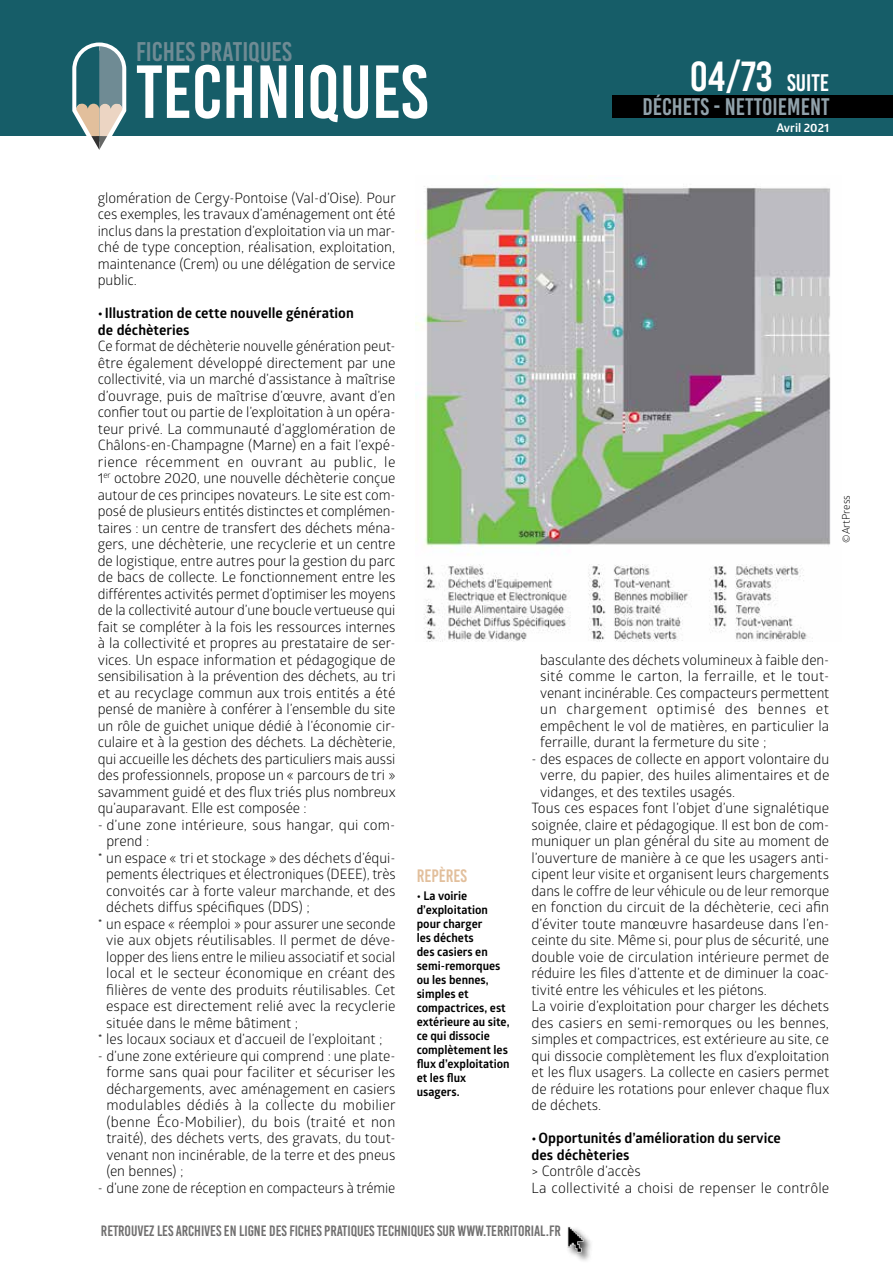
<style>
.page{position:relative;width:893px;height:1263px;background:#fff}
.page>*{position:absolute;margin:0;border:0;box-sizing:border-box;transform-origin:0 0}
.t1{font:75px "Bebas Kai";color:#fff}
.t2{font:42px "Bebas Kai";color:#fff}
.t3{font:27px "Bebas Kai";color:#6f8b94}
.t4{font:24px "Bebas Kai";color:#91a2ab}
.t5{font:18px "Bebas Kai";color:#e2bf9c}
.t6{font:15px "Bebas Kai";letter-spacing:-.005em;color:#706f6f}
.t7{font:14.25px/16.5px "Glober";color:#000;text-align:justify}
.t8{font:700 14.25px/16.5px "Glober";color:#000}
.t9{font:700 12px/14px "Glober";color:#000}
.t10{font:700 12px "Glober";color:#fff}
.t11{font:10.5px "Glober";color:#000}
.s1{font-size:24px}
</style>
<div class="page">
<div style="left:0;top:0;width:893px;height:136px;background:#165d68"></div>
<svg style="left:72px;top:42px;width:55px;height:108px"></svg>
<div style="left:612px;top:96px;width:281px;height:22px;background:#000"></div>
<div style="left:566px;top:1225px;width:28px;height:38px;background:#000;opacity:.75"></div>
<img style="left:566px;top:1225px;width:20px;height:33px">
<img style="left:416px;top:184px;width:415px;height:457px">
<h3 class="t3" style="left:136px;top:37px;width:157px">FICHES PRATIQUES</h3>
<h1 class="t1" style="left:136px;top:52px;width:293px">TECHNIQUES</h1>
<h2 class="t2" style="left:690px;top:54px;width:141px">04/73 <span class="s1">SUITE</span></h2>
<p class="t10" style="left:776px;top:119px;width:54px">Avril 2021</p>
<h3 class="t4" style="left:642px;top:94px;width:189px">DÉCHETS - NETTOIEMENT</h3>
<p class="t7" style="left:98px;top:189px;width:300px">glomération de Cergy-Pontoise (Val-d’Oise). Pour ces exemples, les travaux d’aménagement ont été inclus dans la prestation d’exploitation via un mar&shy;ché de type conception, réalisation, exploitation, maintenance (Crem) ou une délégation de service public.</p>
<p class="t8" style="left:98px;top:304px;width:258px">•Illustration de cette nouvelle génération de déchèteries</p>
<p class="t7" style="left:98px;top:337px;width:299px">Ce format de déchèterie nouvelle génération peut&shy;être également développé directement par une collectivité, via un marché d’assistance à maîtrise d’ouvrage, puis de maîtrise d’œuvre, avant d’en confier tout ou partie de l’exploitation à un opéra&shy;teur privé. La communauté d’agglomération de Châlons-en-Champagne (Marne) en a fait l’expé&shy;rience récemment en ouvrant au public, le 1<sup>er</sup> octobre 2020, une nouvelle déchèterie conçue autour de ces principes novateurs. Le site est com&shy;posé de plusieurs entités distinctes et complémen&shy;taires : un centre de transfert des déchets ména&shy;gers, une déchèterie, une recyclerie et un centre de logistique, entre autres pour la gestion du parc de bacs de collecte. Le fonctionnement entre les différentes activités permet d’optimiser les moyens de la collectivité autour d’une boucle vertueuse qui fait se compléter à la fois les ressources internes à la collectivité et propres au prestataire de ser&shy;vices. Un espace information et pédagogique de sensibilisation à la prévention des déchets, au tri et au recyclage commun aux trois entités a été pensé de manière à conférer à l’ensemble du site un rôle de guichet unique dédié à l’économie cir&shy;culaire et à la gestion des déchets. La déchèterie, qui accueille les déchets des particuliers mais aussi des professionnels, propose un « parcours de tri » savamment guidé et des flux triés plus nombreux qu’auparavant. Elle est composée :</p>
<p class="t7" style="left:98px;top:816px;width:299px">- d’une zone intérieure, sous hangar, qui com-</p>
<p class="t7" style="left:106px;top:832px;width:44px">prend :</p>
<p class="t7" style="left:98px;top:849px;width:299px">* un espace « tri et stockage » des déchets d’équi-</p>
<p class="t7" style="left:106px;top:865px;width:291px">pements électriques et électroniques (DEEE), très</p>
<p class="t7" style="left:106px;top:882px;width:291px">convoités car à forte valeur marchande, et des</p>
<p class="t7" style="left:106px;top:898px;width:205px">déchets diffus spécifiques (DDS) ;</p>
<p class="t7" style="left:98px;top:915px;width:299px">* un espace « réemploi » pour assurer une seconde</p>
<p class="t7" style="left:106px;top:931px;width:291px">vie aux objets réutilisables. Il permet de déve-</p>
<p class="t7" style="left:106px;top:948px;width:291px">lopper des liens entre le milieu associatif et social</p>
<p class="t7" style="left:106px;top:964px;width:291px">local et le secteur économique en créant des</p>
<p class="t7" style="left:106px;top:981px;width:291px">filières de vente des produits réutilisables. Cet</p>
<p class="t7" style="left:106px;top:997px;width:291px">espace est directement relié avec la recyclerie</p>
<p class="t7" style="left:106px;top:1014px;width:193px">située dans le même bâtiment ;</p>
<p class="t7" style="left:98px;top:1030px;width:286px">* les locaux sociaux et d’accueil de l’exploitant ;</p>
<p class="t7" style="left:106px;top:1047px;width:291px;text-indent:-9px">- d’une zone extérieure qui comprend : une plate&shy;forme sans quai pour faciliter et sécuriser les déchargements, avec aménagement en casiers modulables dédiés à la collecte du mobilier (benne Éco-Mobilier), du bois (traité et non traité), des déchets verts, des gravats, du tout&shy;venant non incinérable, de la terre et des pneus (en bennes) ;</p>
<p class="t7" style="left:98px;top:1179px;width:299px">- d’une zone de réception en compacteurs à trémie</p>
<p class="t5" style="left:417px;top:866px;width:52px">REPÈRES</p>
<p class="t9" style="left:417px;top:889px;width:94px">• La voirie d’exploitation pour charger<br>les déchets<br>des casiers en semi-remorques ou les bennes, simples et compactrices, est extérieure au site, ce qui dissocie complètement les flux d’exploitation et les flux usagers.</p>
<p class="t7" style="left:540px;top:651px;width:291px">basculante des déchets volumineux à faible den&shy;sité comme le carton, la ferraille, et le tout&shy;venant incinérable. Ces compacteurs permettent un chargement optimisé des bennes et empêchent le vol de matières, en particulier la ferraille, durant la fermeture du site ;</p>
<p class="t7" style="left:531px;top:750px;width:299px">- des espaces de collecte en apport volontaire du</p>
<p class="t7" style="left:540px;top:766px;width:291px">verre, du papier, des huiles alimentaires et de</p>
<p class="t7" style="left:540px;top:783px;width:197px">vidanges, et des textiles usagés.</p>
<p class="t7" style="left:531px;top:799px;width:299px">Tous ces espaces font l’objet d’une signalétique</p>
<p class="t7" style="left:531px;top:816px;width:299px">soignée, claire et pédagogique. Il est bon de com-</p>
<p class="t7" style="left:531px;top:832px;width:299px">muniquer un plan général du site au moment de</p>
<p class="t7" style="left:531px;top:849px;width:299px">l’ouverture de manière à ce que les usagers anti-</p>
<p class="t7" style="left:531px;top:865px;width:299px">cipent leur visite et organisent leurs chargements</p>
<p class="t7" style="left:531px;top:882px;width:299px">dans le coffre de leur véhicule ou de leur remorque</p>
<p class="t7" style="left:531px;top:898px;width:299px">en fonction du circuit de la déchèterie, ceci afin</p>
<p class="t7" style="left:531px;top:915px;width:299px">d’éviter toute manœuvre hasardeuse dans l’en-</p>
<p class="t7" style="left:531px;top:931px;width:299px">ceinte du site. Même si, pour plus de sécurité, une</p>
<p class="t7" style="left:531px;top:948px;width:299px">double voie de circulation intérieure permet de</p>
<p class="t7" style="left:531px;top:964px;width:299px">réduire les files d’attente et de diminuer la coac-</p>
<p class="t7" style="left:531px;top:981px;width:237px">tivité entre les véhicules et les piétons.</p>
<p class="t7" style="left:531px;top:997px;width:299px">La voirie d’exploitation pour charger les déchets</p>
<p class="t7" style="left:531px;top:1014px;width:299px">des casiers en semi-remorques ou les bennes,</p>
<p class="t7" style="left:531px;top:1030px;width:299px">simples et compactrices, est extérieure au site, ce</p>
<p class="t7" style="left:531px;top:1047px;width:299px">qui dissocie complètement les flux d’exploitation</p>
<p class="t7" style="left:531px;top:1063px;width:299px">et les flux usagers. La collecte en casiers permet</p>
<p class="t7" style="left:531px;top:1080px;width:299px">de réduire les rotations pour enlever chaque flux</p>
<p class="t7" style="left:531px;top:1096px;width:71px">de déchets.</p>
<p class="t8" style="left:531px;top:1129px;width:251px">•Opportunités d’amélioration du service des déchèteries</p>
<p class="t7" style="left:531px;top:1162px;width:299px">&gt; Contrôle d’accès<br>La collectivité a choisi de repenser le contrôle</p>
<p class="t6" style="left:101px;top:1223px;width:461px">RETROUVEZ LES ARCHIVES EN LIGNE DES FICHES PRATIQUES TECHNIQUES SUR WWW.TERRITORIAL.FR</p>
<p class="t11" style="left:839px;top:543px;width:49px;rotate:-90deg">©ArtPress</p>
</div>
